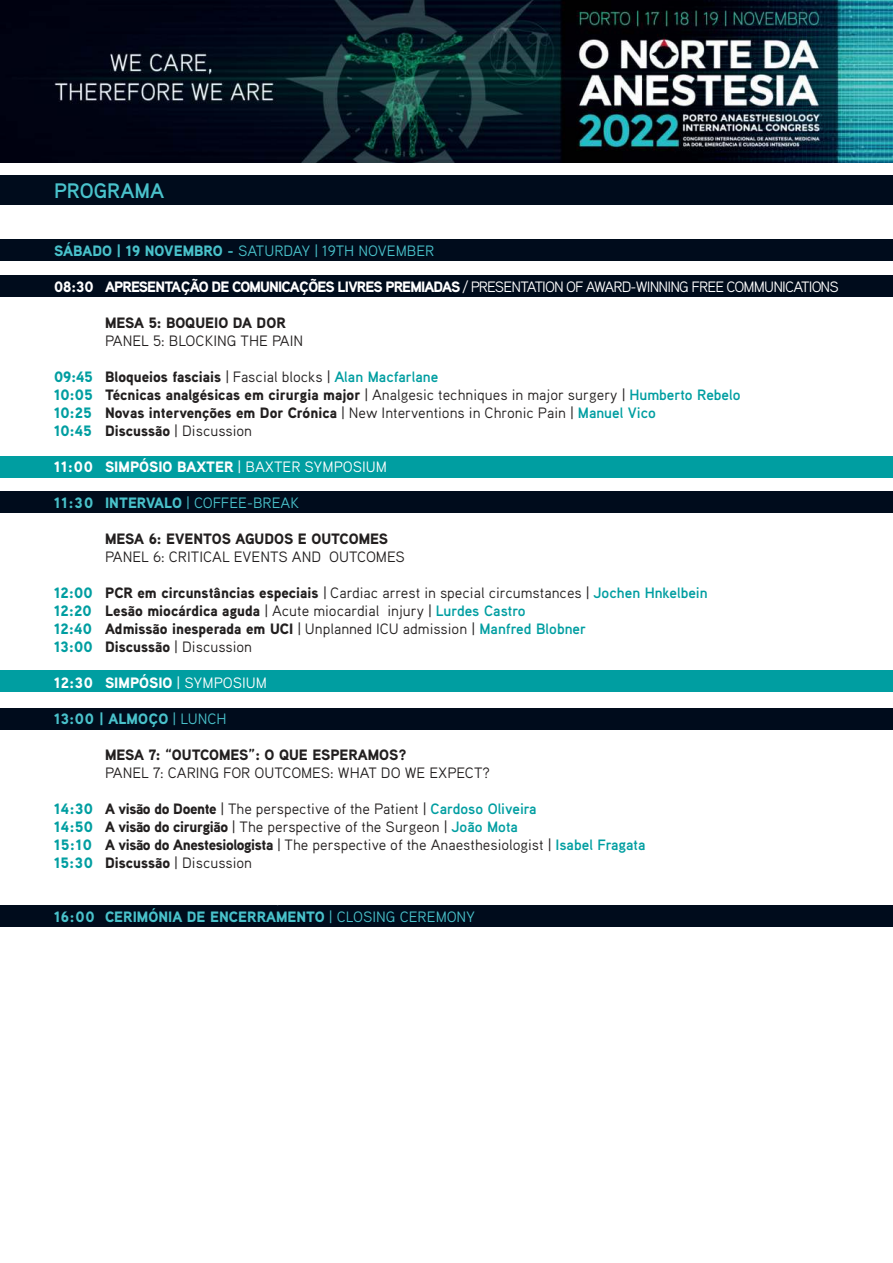
<style>
.page{position:relative;width:893px;height:1263px;background:#fff}
.page>*{position:absolute;margin:0;border:0;box-sizing:border-box;transform-origin:0 0}
.t1{font:700 21px "Aaux Pro";color:#49c2cb}
.t2{font:15px/18px "Aaux Pro";color:#221f1f}
.t3{font:900 15px "Aaux Pro";letter-spacing:-.055em;color:#fff}
.t4{font:900 15px "Aaux Pro";color:#49c2cb}
.t5{font:900 15px "Aaux Pro";color:#fff}
.t6{font:900 15px "Aaux Pro";color:#221f1f}
.t7{font:15px "Aaux Pro";color:#49c2cb}
.s1{font-weight:900}
.s2{font-weight:400}
.s3{font-weight:900;color:#009ea1}
.s4{font-weight:700;color:#009ea1}
.s5{font-weight:900;color:#fff}
</style>
<div class="page">
<div style="left:0;top:492px;width:893px;height:21px;background:#000c1c"></div>
<div style="left:0;top:906px;width:893px;height:21px;background:#000c1c"></div>
<div style="left:0;top:671px;width:893px;height:21px;background:#009ea1"></div>
<div style="left:0;top:708px;width:893px;height:21px;background:#000c1c"></div>
<div style="left:0;top:239px;width:893px;height:22px;background:#000c1c"></div>
<div style="left:0;top:275px;width:893px;height:21px;background:#000c1c"></div>
<div style="left:0;top:456px;width:893px;height:21px;background:#009ea1"></div>
<div style="left:0;top:175px;width:893px;height:30px;background:#000c1c"></div>
<img style="left:0;top:0;width:893px;height:163px">
<h1 class="t1" style="left:54px;top:182px;width:112px">PROGRAMA</h1>
<p class="t7" style="left:54px;top:243px;width:382px"><span class="s1">SÁBADO | 19 NOVEMBRO -</span> SATURDAY | 19TH NOVEMBER</p>
<p class="t3" style="left:54px;top:278px;width:786px">08:30 APRESENTAÇÃO DE COMUNICAÇÕES LIVRES PREMIADAS <span class="s2">/ PRESENTATION OF AWARD-WINNING FREE COMMUNICATIONS</span></p>
<p class="t6" style="left:105px;top:314px;width:182px">MESA 5: BOQUEIO DA DOR</p>
<p class="t2" style="left:105px;top:332px;width:200px">PANEL 5: BLOCKING THE PAIN</p>
<p class="t2" style="left:54px;top:368px;width:688px"><span class="s3">09:45</span> <span class="s1">Bloqueios fasciais</span> | Fascial blocks | <span class="s4">Alan Macfarlane<br></span><span class="s3">10:05</span> <span class="s1">Técnicas analgésicas em cirurgia major</span> | Analgesic techniques in major surgery | <span class="s4">Humberto Rebelo </span><span class="s3">10:25</span> <span class="s1">Novas intervenções em Dor Crónica</span> | New Interventions in Chronic Pain | <span class="s4">Manuel Vico<br></span><span class="s3">10:45</span> <span class="s1">Discussão</span> | Discussion</p>
<p class="t5" style="left:54px;top:458px;width:335px">11:00 SIMPÓSIO BAXTER <span class="s2">| BAXTER SYMPOSIUM</span></p>
<p class="t4" style="left:54px;top:494px;width:247px">11:30 INTERVALO <span class="s2">| COFFEE-BREAK</span></p>
<p class="t2" style="left:105px;top:530px;width:301px;text-indent:-51px"><span class="s5">11:00</span> <span class="s1">MESA 6: EVENTOS AGUDOS E OUTCOMES<br></span>PANEL 6: CRITICAL EVENTS AND OUTCOMES</p>
<p class="t2" style="left:54px;top:584px;width:655px"><span class="s3">12:00</span> <span class="s1">PCR em circunstâncias especiais</span> | Cardiac arrest in special circumstances | <span class="s4">Jochen Hnkelbein </span><span class="s3">12:20</span> <span class="s1">Lesão miocárdica aguda</span> | Acute miocardial injury | <span class="s4">Lurdes Castro<br></span><span class="s3">12:40</span> <span class="s1">Admissão inesperada em UCI</span> | Unplanned ICU admission | <span class="s4">Manfred Blobner<br></span><span class="s3">13:00</span> <span class="s1">Discussão</span> | Discussion</p>
<p class="t5" style="left:54px;top:674px;width:215px">12:30 SIMPÓSIO <span class="s2">| SYMPOSIUM</span></p>
<p class="t4" style="left:54px;top:710px;width:174px">13:00 | ALMOÇO <span class="s2">| LUNCH</span></p>
<p class="t6" style="left:105px;top:746px;width:303px">MESA 7: “OUTCOMES”: O QUE ESPERAMOS?</p>
<p class="t2" style="left:105px;top:764px;width:386px">PANEL 7: CARING FOR OUTCOMES: WHAT DO WE EXPECT?</p>
<p class="t2" style="left:54px;top:800px;width:593px"><span class="s3">14:30</span> <span class="s1">A visão do Doente</span> | The perspective of the Patient | <span class="s4">Cardoso Oliveira<br></span><span class="s3">14:50</span> <span class="s1">A visão do cirurgião</span> | The perspective of the Surgeon | <span class="s4">João Mota<br></span><span class="s3">15:10</span> <span class="s1">A visão do Anestesiologista</span> | The perspective of the Anaesthesiologist | <span class="s4">Isabel Fragata </span><span class="s3">15:30</span> <span class="s1">Discussão</span> | Discussion<span class="s5">1</span></p>
<p class="t4" style="left:54px;top:908px;width:423px">16:00 CERIMÓNIA DE ENCERRAMENTO <span class="s2">| CLOSING CEREMONY</span></p>
</div>
